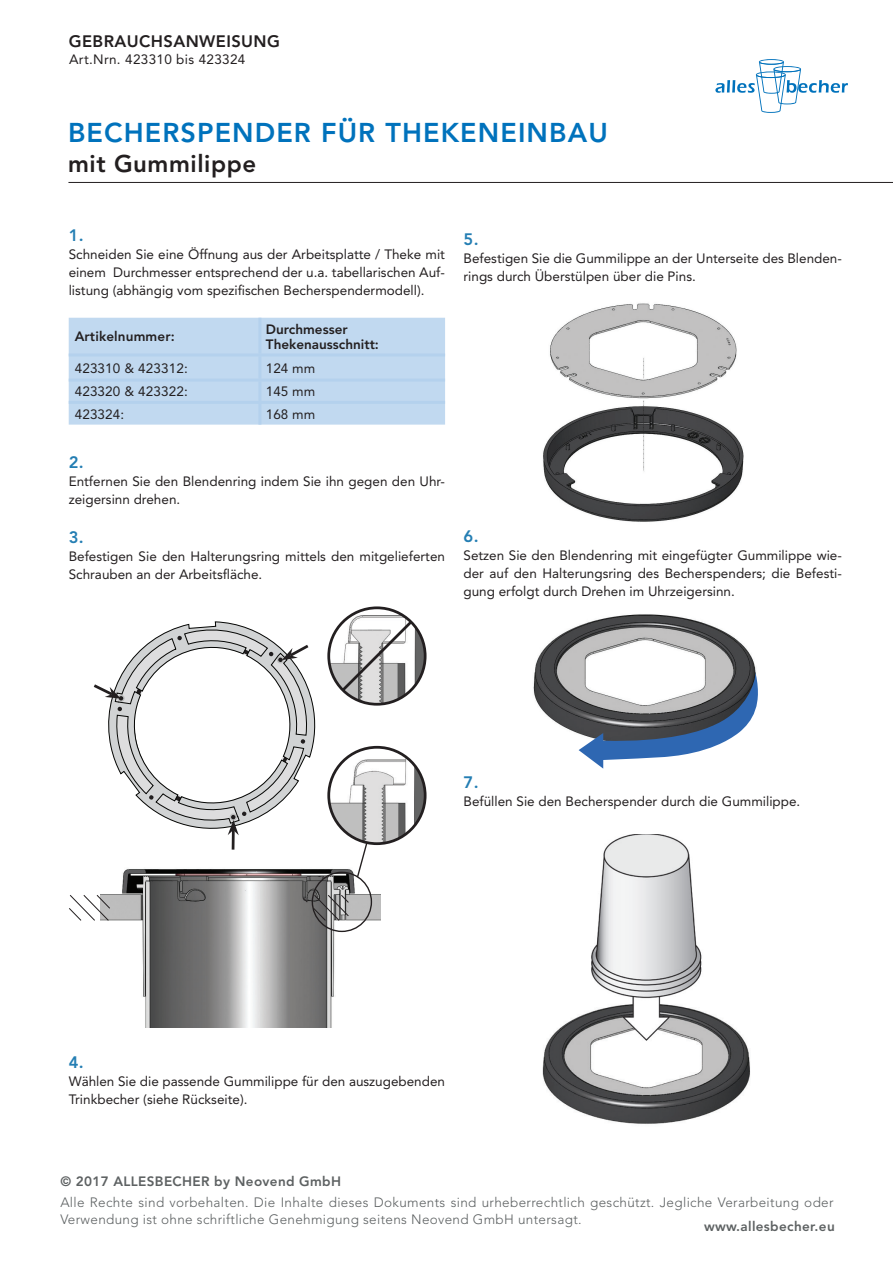
<style>
.page{position:relative;width:893px;height:1263px;background:#fff}
.page>*{position:absolute;margin:0;border:0;box-sizing:border-box;transform-origin:0 0}
.t1{font:800 27px "Avenir";letter-spacing:.04em;color:#0072bc}
.t2{font:800 24px "Avenir";letter-spacing:.025em;color:#231f20}
.t3{font:800 16.5px "Avenir";letter-spacing:.025em;color:#231f20}
.t4{font:800 16.5px "Avenir";color:#247eb3}
.t5{font:13.5px/18px "Avenir";color:#231f20}
.t6{font:300 13.5px/16.5px "Avenir";letter-spacing:.025em;color:#5d6162}
.t7{font:800 13.5px "Avenir";letter-spacing:.025em;color:#5d6162}
.t8{font:800 13.5px/15px "Avenir";color:#231f20}
.t9{font:13.5px "Avenir";letter-spacing:.025em;color:#231f20}
</style>
<div class="page">
<svg style="left:715px;top:59px;width:133px;height:54px"></svg>
<hr style="left:68px;top:182px;width:825px;height:1px;background:#231f20">
<div style="left:69px;top:318px;width:376px;height:107px;background:#c1d9f0"></div>
<hr style="left:258px;top:318px;width:3px;height:35px;background:#b4d1ed">
<hr style="left:69px;top:353px;width:191px;height:3px;background:#b4d1ed">
<hr style="left:260px;top:353px;width:185px;height:3px;background:#b4d1ed">
<hr style="left:258px;top:356px;width:3px;height:23px;background:#b4d1ed">
<hr style="left:69px;top:379px;width:191px;height:3px;background:#b4d1ed">
<hr style="left:260px;top:379px;width:185px;height:3px;background:#b4d1ed">
<hr style="left:258px;top:382px;width:3px;height:19px;background:#b4d1ed">
<hr style="left:69px;top:401px;width:191px;height:3px;background:#b4d1ed">
<hr style="left:260px;top:401px;width:185px;height:3px;background:#b4d1ed">
<hr style="left:258px;top:404px;width:3px;height:21px;background:#b4d1ed">
<img style="left:543px;top:303px;width:201px;height:219px">
<img style="left:533px;top:614px;width:222px;height:120px">
<svg style="left:579px;top:667px;width:179px;height:102px"></svg>
<img style="left:542px;top:834px;width:208px;height:290px">
<img style="left:142px;top:933px;width:193px;height:95px">
<svg style="left:69px;top:606px;width:358px;height:327px"></svg>
<img style="left:329px;top:747px;width:96px;height:97px;border-radius:48px">
<div style="left:327px;top:746px;width:99px;height:99px;border:3px solid #231f20;border-radius:50%"></div>
<p class="t3" style="left:69px;top:31px;width:213px">GEBRAUCHSANWEISUNG</p>
<p class="t9" style="left:69px;top:51px;width:178px">Art.Nrn. 423310 bis 423324</p>
<h1 class="t1" style="left:68px;top:117px;width:541px">BECHERSPENDER FÜR THEKENEINBAU</h1>
<h2 class="t2" style="left:68px;top:150px;width:190px">mit Gummilippe</h2>
<p class="t4" style="left:69px;top:226px;width:17px">1.</p>
<p class="t5" style="left:69px;top:246px;width:378px;text-align:justify">Schneiden Sie eine Öffnung aus der Arbeitsplatte / Theke mit einem Durchmesser entsprechend der u.a. tabellarischen Auf&shy;listung (abhängig vom spezifischen Becherspendermodell).</p>
<p class="t8" style="left:75px;top:329px;width:102px">Artikelnummer:</p>
<p class="t8" style="left:266px;top:322px;width:114px">Durchmesser<br>Thekenausschnitt:</p>
<p class="t5" style="left:75px;top:359px;width:115px">423310 &amp; 423312:</p>
<p class="t5" style="left:266px;top:359px;width:51px">124 mm</p>
<p class="t5" style="left:75px;top:383px;width:115px">423320 &amp; 423322:</p>
<p class="t5" style="left:266px;top:383px;width:51px">145 mm</p>
<p class="t5" style="left:75px;top:405px;width:51px">423324:</p>
<p class="t5" style="left:266px;top:405px;width:51px">168 mm</p>
<p class="t4" style="left:69px;top:452px;width:17px">2.</p>
<p class="t5" style="left:69px;top:472px;width:378px">Entfernen Sie den Blendenring indem Sie ihn gegen den Uhr&shy;zeigersinn drehen.</p>
<p class="t4" style="left:69px;top:527px;width:17px">3.</p>
<p class="t5" style="left:69px;top:547px;width:378px">Befestigen Sie den Halterungsring mittels den mitgelieferten<br>Schrauben an der Arbeitsfläche.</p>
<p class="t4" style="left:463px;top:229px;width:17px">5.</p>
<p class="t5" style="left:463px;top:249px;width:380px">Befestigen Sie die Gummilippe an der Unterseite des Blenden&shy;rings durch Überstülpen über die Pins.</p>
<p class="t4" style="left:463px;top:526px;width:17px">6.</p>
<p class="t5" style="left:463px;top:546px;width:380px;text-align:justify">Setzen Sie den Blendenring mit eingefügter Gummilippe wie&shy;der auf den Halterungsring des Becherspenders; die Befesti&shy;gung erfolgt durch Drehen im Uhrzeigersinn.</p>
<p class="t4" style="left:463px;top:772px;width:17px">7.</p>
<p class="t5" style="left:463px;top:792px;width:338px">Befüllen Sie den Becherspender durch die Gummilippe.</p>
<p class="t4" style="left:69px;top:1052px;width:17px">4.</p>
<p class="t5" style="left:69px;top:1072px;width:378px">Wählen Sie die passende Gummilippe für den auszugebenden<br>Trinkbecher (siehe Rückseite).</p>
<p class="t7" style="left:60px;top:1174px;width:282px">© 2017 ALLESBECHER by Neovend GmbH</p>
<p class="t6" style="left:60px;top:1194px;width:775px">Alle Rechte sind vorbehalten. Die Inhalte dieses Dokuments sind urheberrechtlich geschützt. Jegliche Verarbeitung oder<br>Verwendung ist ohne schriftliche Genehmigung seitens Neovend GmbH untersagt.</p>
<p class="t7" style="left:704px;top:1218px;width:132px">www.allesbecher.eu</p>
</div>
